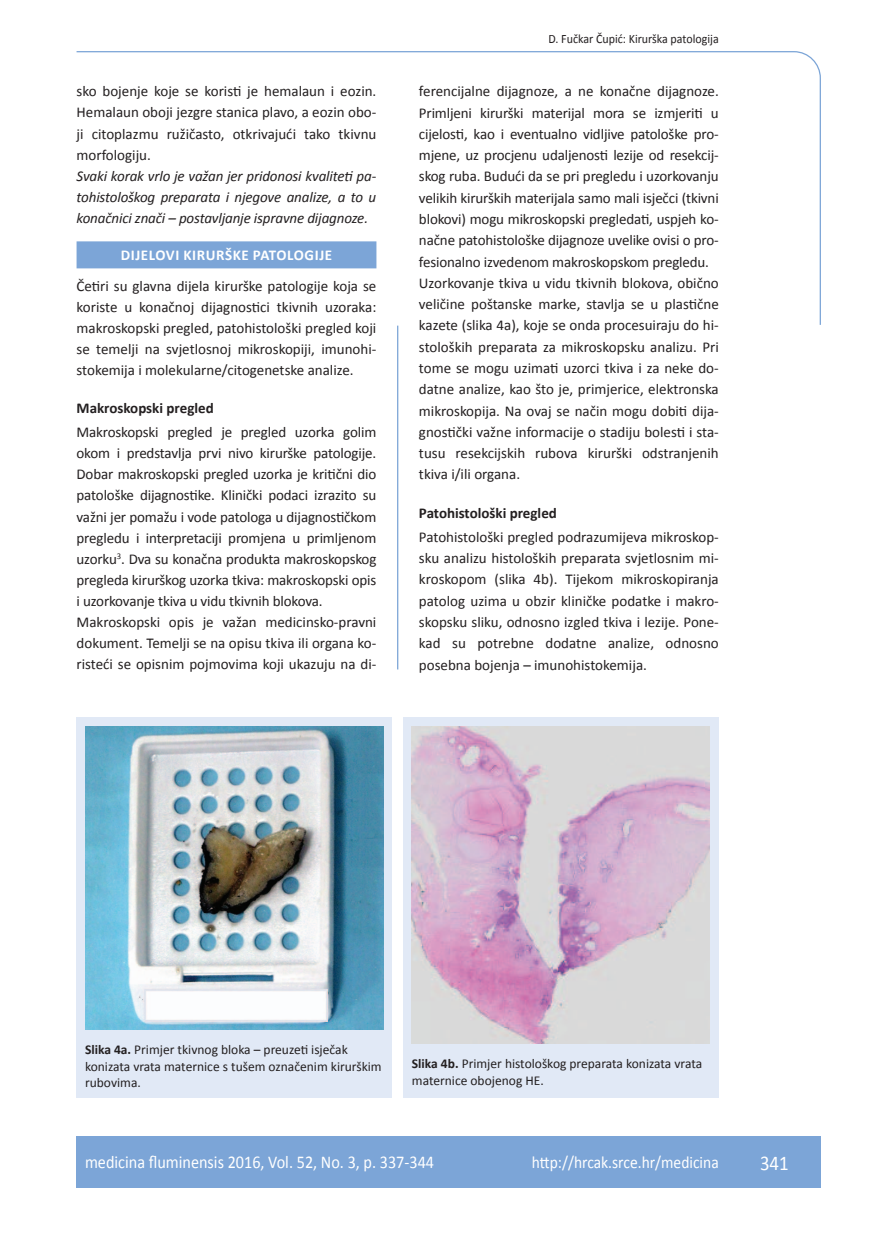
<style>
.page{position:relative;width:872px;height:1234px;background:#fff}
.page>*{position:absolute;margin:0;border:0;box-sizing:border-box;transform-origin:0 0}
.t1{font:21px "Calibri";color:#fff;scale:.9 1}
.t2{font:18px "Calibri";color:#fff;scale:.9 1}
.t3{font:17.25px "Calibri";color:#fff;scale:.9 1}
.t4{font:15px/21.3px "Calibri";letter-spacing:-.01em;color:#231f20;text-align:justify}
.t5{font:italic 15px/21.1px "Calibri";letter-spacing:-.01em;color:#231f20;text-align:justify}
.t6{font:700 15px "Calibri";color:#231f20}
.t7{font:700 15px "Calibri";letter-spacing:.04em;color:#fff}
.t8{font:13.5px/16.5px "Calibri";color:#231f20}
.t9{font:12.75px "Calibri";color:#231f20;scale:.94 1}
.s1{font-weight:700}
</style>
<div class="page">
<svg style="left:76px;top:51px;width:745px;height:275px"></svg>
<hr style="left:397px;top:325px;width:1px;height:344px;background:#7ca5d7">
<div style="left:77px;top:1135px;width:744px;height:51px;background:#7ca5d7"></div>
<div style="left:77px;top:241px;width:299px;height:27px;background:#7ca5d7"></div>
<div style="left:77px;top:717px;width:315px;height:380px;background:#e1e9f6"></div>
<img style="left:85px;top:726px;width:299px;height:303px">
<div style="left:403px;top:717px;width:316px;height:380px;background:#e1e9f6"></div>
<img style="left:412px;top:726px;width:298px;height:316px">
<p class="t4" style="left:77px;top:80px;width:301px">sko bojenje koje se koristi je hemalaun i eozin.<br>Hemalaun oboji jezgre stanica plavo, a eozin obo&shy;ji citoplazmu ružičasto, otkrivajući tako tkivnu morfologiju.</p>
<p class="t5" style="left:77px;top:164px;width:301px">Svaki korak vrlo je važan jer pridonosi kvaliteti pa&shy;tohistološkog preparata i njegove analize, a to u konačnici znači – postavljanje ispravne dijagnoze.</p>
<p class="t7" style="left:121px;top:246px;width:213px">DIJELOVI KIRURŠKE PATOLOGIJE</p>
<p class="t4" style="left:77px;top:274px;width:301px">Četiri su glavna dijela kirurške patologije koja se koriste u konačnoj dijagnostici tkivnih uzoraka: makroskopski pregled, patohistološki pregled koji se temelji na svjetlosnoj mikroskopiji, imunohi&shy;stokemija i molekularne/citogenetske analize.</p>
<p class="t6" style="left:77px;top:399px;width:139px">Makroskopski pregled</p>
<p class="t4" style="left:77px;top:421px;width:301px;text-align:left">Makroskopski pregled je pregled uzorka golim okom i predstavlja prvi nivo kirurške patologije.<br>Dobar makroskopski pregled uzorka je kritični dio patološke dijagnostike. Klinički podaci izrazito su važni jer pomažu i vode patologa u dijagnostičkom pregledu i interpretaciji promjena u primljenom uzorku<sup>3</sup>. Dva su konačna produkta makroskopskog pregleda kirurškog uzorka tkiva: makroskopski opis i uzorkovanje tkiva u vidu tkivnih blokova.<br>Makroskopski opis je važan medicinsko-pravni dokument. Temelji se na opisu tkiva ili organa ko&shy;risteći se opisnim pojmovima koji ukazuju na di-</p>
<p class="t9" style="left:548px;top:30px;width:183px">D. Fučkar Čupić: Kirurška patologija</p>
<p class="t4" style="left:419px;top:80px;width:301px;text-align:left">ferencijalne dijagnoze, a ne konačne dijagnoze.<br>Primljeni kirurški materijal mora se izmjeriti u cijelosti, kao i eventualno vidljive patološke pro&shy;mjene, uz procjenu udaljenosti lezije od resekcij&shy;skog ruba. Budući da se pri pregledu i uzorkovanju velikih kirurških materijala samo mali isječci (tkivni blokovi) mogu mikroskopski pregledati, uspjeh ko&shy;načne patohistološke dijagnoze uvelike ovisi o pro&shy;fesionalno izvedenom makroskopskom pregledu.<br>Uzorkovanje tkiva u vidu tkivnih blokova, obično veličine poštanske marke, stavlja se u plastične kazete (slika 4a), koje se onda procesuiraju do hi&shy;stoloških preparata za mikroskopsku analizu. Pri tome se mogu uzimati uzorci tkiva i za neke do&shy;datne analize, kao što je, primjerice, elektronska mikroskopija. Na ovaj se način mogu dobiti dija&shy;gnostički važne informacije o stadiju bolesti i sta&shy;tusu resekcijskih rubova kirurški odstranjenih tkiva i/ili organa.</p>
<p class="t6" style="left:419px;top:503px;width:139px">Patohistološki pregled</p>
<p class="t4" style="left:419px;top:525px;width:301px">Patohistološki pregled podrazumijeva mikroskop&shy;sku analizu histoloških preparata svjetlosnim mi&shy;kroskopom (slika 4b). Tijekom mikroskopiranja patolog uzima u obzir kliničke podatke i makro&shy;skopsku sliku, odnosno izgled tkiva i lezije. Pone&shy;kad su potrebne dodatne analize, odnosno posebna bojenja – imunohistokemija.</p>
<p class="t8" style="left:85px;top:1040px;width:298px"><span class="s1">Slika 4a.</span> Primjer tkivnog bloka – preuzeti isječak konizata vrata maternice s tušem označenim kirurškim rubovima.</p>
<p class="t8" style="left:412px;top:1054px;width:292px"><span class="s1">Slika 4b.</span> Primjer histološkog preparata konizata vrata maternice obojenog HE.</p>
<p class="t2" style="left:85px;top:1150px;width:389px">medicina fluminensis 2016, Vol. 52, No. 3, p. 337-344</p>
<p class="t3" style="left:532px;top:1151px;width:209px">http://hrcak.srce.hr/medicina</p>
<h1 class="t1" style="left:760px;top:1149px;width:33px">341</h1>
</div>
